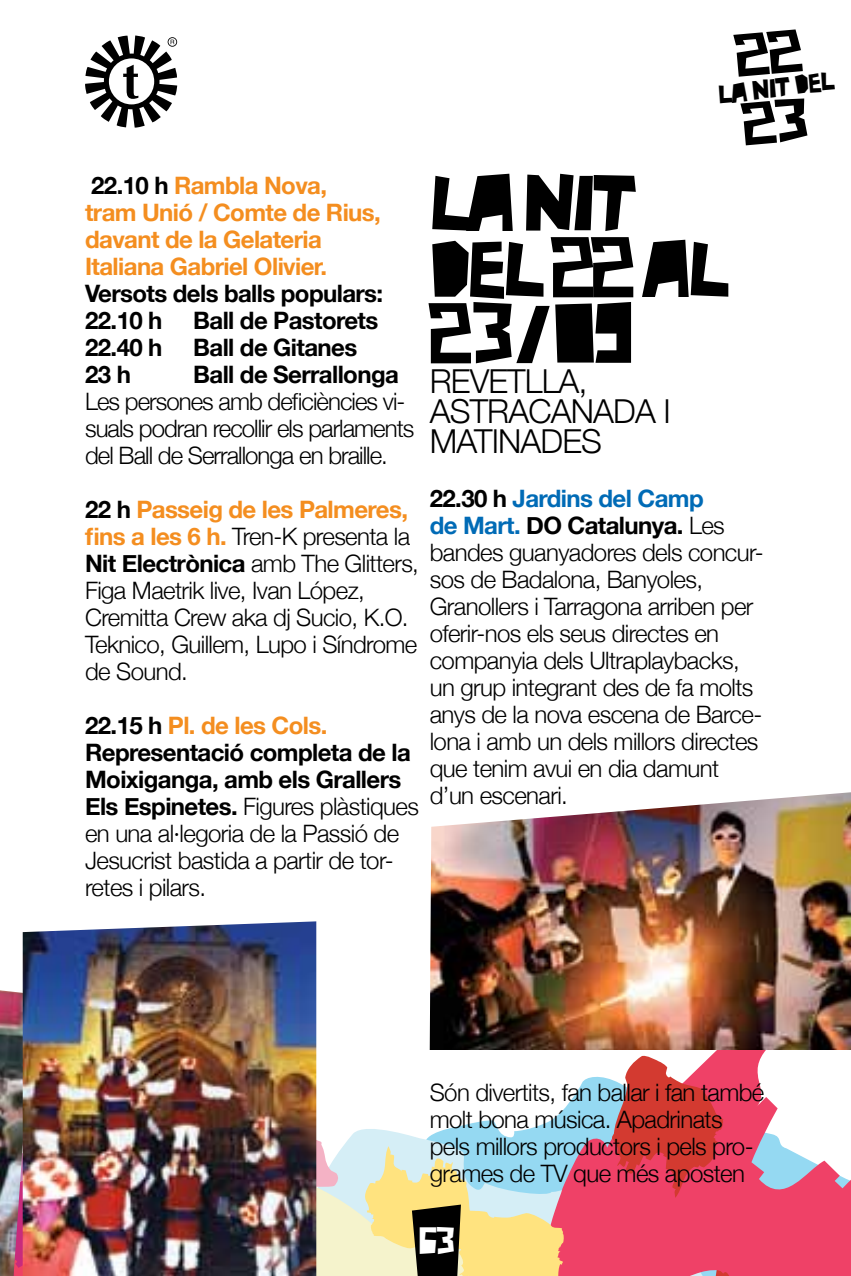
<style>
.page{position:relative;width:851px;height:1276px;background:#fff}
.page>*{position:absolute;margin:0;border:0;box-sizing:border-box;transform-origin:0 0}
.t1{font:500 81px/66px "Caliquea";letter-spacing:-.04em;color:#000}
.t2{font:500 56.7px/69px "Caliquea";color:#000;scale:1.11 1}
.t3{font:500 36px "Caliquea";color:#fff}
.t4{font:300 33px/30px "Helvetica Neue";letter-spacing:-.025em;color:#000}
.t5{font:500 27px "Caliquea";color:#000}
.t6{font:300 24px/27px "Helvetica Neue";letter-spacing:-.025em;color:#000}
.t7{font:700 24px/27px "Helvetica Neue";letter-spacing:-.025em;color:#000}
.t8{font:700 24px/27px "Helvetica Neue";letter-spacing:-.025em;color:#f48e20}
.s1{color:#000}
.s2{font-weight:700}
.s3{font-weight:700;color:#f48e20}
.s4{font-weight:700;color:#006bb6}
</style>
<div class="page">
<svg style="left:316px;top:1037px;width:46px;height:239px"></svg>
<svg style="left:362px;top:1054px;width:488px;height:222px"></svg>
<svg style="left:316px;top:1040px;width:23px;height:236px"></svg>
<img style="left:0;top:990px;width:23px;height:286px">
<svg style="left:85px;top:35px;width:92px;height:93px"></svg>
<img style="left:23px;top:921px;width:293px;height:355px">
<img style="left:429px;top:792px;width:421px;height:258px">
<h2 class="t2" style="left:733px;top:23px;width:62px;rotate:-5deg">22<br>23</h2>
<p class="t5" style="left:716px;top:79px;width:118px;rotate:-7deg">LA NIT DEL</p>
<p class="t8" style="left:85px;top:171px;width:297px"><span class="s1">22.10 h</span> Rambla Nova,<br>tram Unió / Comte de Rius, davant de la Gelateria<br>Italiana Gabriel Olivier.</p>
<p class="t7" style="left:85px;top:279px;width:299px">Versots dels balls populars:<br>22.10 h</p>
<p class="t7" style="left:193px;top:306px;width:187px">Ball de Pastorets</p>
<p class="t7" style="left:85px;top:333px;width:79px">22.40 h</p>
<p class="t7" style="left:193px;top:333px;width:165px">Ball de Gitanes</p>
<p class="t7" style="left:85px;top:360px;width:47px">23 h</p>
<p class="t7" style="left:193px;top:360px;width:207px">Ball de Serrallonga</p>
<p class="t6" style="left:85px;top:387px;width:331px">Les persones amb deficiències vi&shy;suals podran recollir els parlaments del Ball de Serrallonga en braille.</p>
<p class="t6" style="left:85px;top:495px;width:335px"><span class="s2">22 h</span> <span class="s3">Passeig de les Palmeres, fins a les 6 h.</span> Tren-K presenta la<br><span class="s2">Nit Electrònica</span> amb The Glitters,<br>Figa Maetrik live, Ivan López,<br>Cremitta Crew aka dj Sucio, K.O.<br>Teknico, Guillem, Lupo i Síndrome de Sound.</p>
<p class="t6" style="left:85px;top:711px;width:335px"><span class="s2">22.15 h</span> <span class="s3">Pl. de les Cols.<br></span><span class="s2">Representació completa de la<br>Moixiganga, amb els Grallers<br>Els Espinetes.</span> Figures plàstiques en una al·legoria de la Passió de<br>Jesucrist bastida a partir de tor&shy;retes i pilars.</p>
<h1 class="t1" style="left:429px;top:170px;width:301px">LANIT<br>DEL22AL<br>23/09</h1>
<h3 class="t4" style="left:429px;top:365px;width:242px">REVETLLA,<br>ASTRACANADA I<br>MATINADES</h3>
<p class="t6" style="left:429px;top:484px;width:335px"><span class="s2">22.30 h</span> <span class="s4">Jardins del Camp<br>de Mart.</span> <span class="s2">DO Catalunya.</span> Les bandes guanyadores dels concur&shy;sos de Badalona, Banyoles,<br>Granollers i Tarragona arriben per oferir-nos els seus directes en companyia dels Ultraplaybacks, un grup integrant des de fa molts anys de la nova escena de Barce&shy;lona i amb un dels millors directes que tenim avui en dia damunt d’un escenari.</p>
<p class="t6" style="left:429px;top:1078px;width:336px">Són divertits, fan ballar i fan també molt bona música. Apadrinats pels millors productors i pels pro&shy;grames de TV que més aposten</p>
<h3 class="t3" style="left:418px;top:1220px;width:37px">63</h3>
</div>
